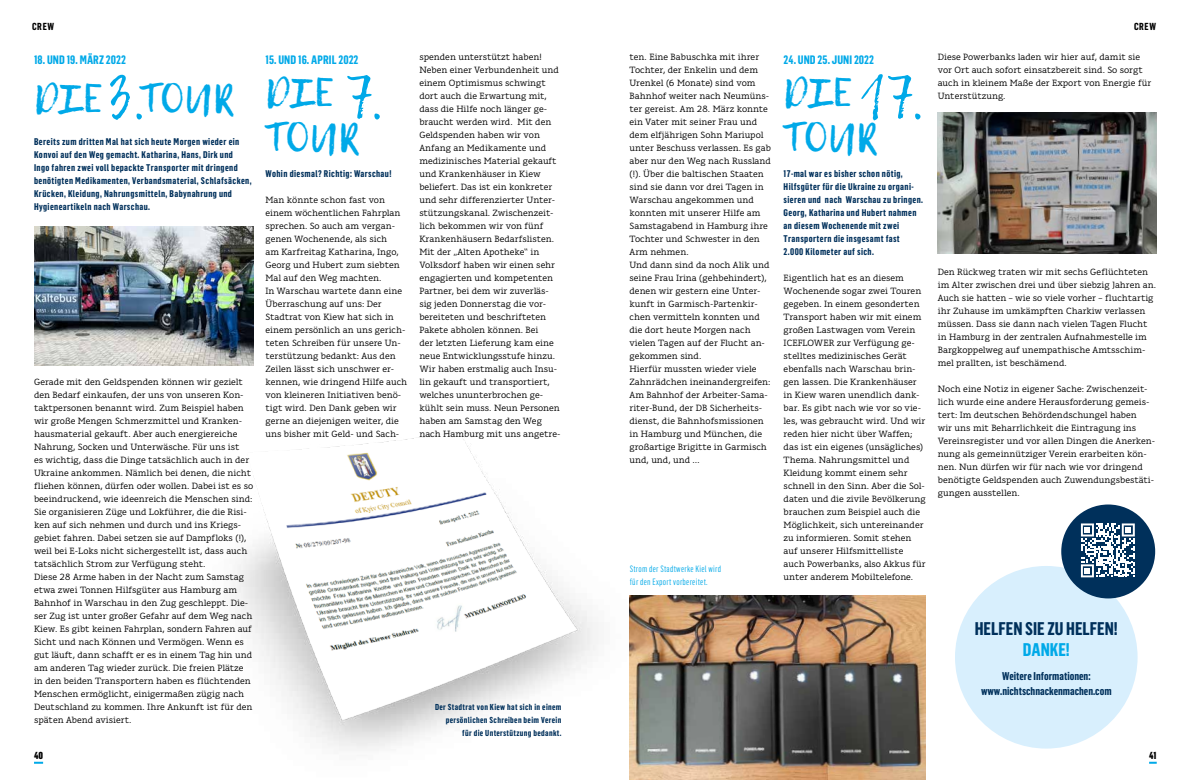
<style>
.page{position:relative;width:1191px;height:780px;background:#fff}
.page>*{position:absolute;margin:0;border:0;box-sizing:border-box;transform-origin:0 0}
.t1{font:61.9px "Lemon Tuesday";color:#00a9e8}
.t2{font:39.9px/45.5px "Lemon Tuesday";letter-spacing:.005em;color:#00a9e8}
.t3{font:700 18px "Flama Condensed";color:#00305b}
.t4{font:700 18px "Flama Condensed";color:#00a9e8}
.t5{font:700 12px "Flama Condensed";letter-spacing:.005em;color:#00a9e8}
.t6{font:700 11.1px/15.1px "Flama Condensed";color:#00305b;text-align:center}
.t7{font:700 10px "Flama Condensed";letter-spacing:.06em;color:#000}
.t8{font:900 10px "Flama Condensed";color:#000}
.t9{font:700 9.5px/13px "Flama Condensed";letter-spacing:.04em;color:#00305b}
.t10{font:9px/13px "Karlo Serif";color:#000}
.t11{font:9px/13px "Flama Condensed";letter-spacing:.03em;color:#00a9e8}
.t12{font:700 8.5px/13px "Flama Condensed";letter-spacing:.04em;color:#00305b;text-align:right}
.s1{font-size:61.9px}
</style>
<div class="page">
<div style="left:955px;top:566px;width:182px;height:182px;background:#d8effd;border-radius:50%"></div>
<img style="left:34px;top:432px;width:564px;height:332px">
<img style="left:34px;top:227px;width:219px;height:139px">
<img style="left:629px;top:595px;width:296px;height:185px">
<div style="left:1061px;top:504px;width:94px;height:94px;background:#00305b;border-radius:50%"></div>
<svg style="left:1081px;top:523px;width:53px;height:54px"></svg>
<svg style="left:1149px;top:761px;width:7px;height:2px"></svg>
<svg style="left:34px;top:761px;width:9px;height:2px"></svg>
<img style="left:937px;top:112px;width:220px;height:142px">
<p class="t7" style="left:32px;top:20px;width:23px">CREW</p>
<p class="t7" style="left:1134px;top:20px;width:23px">CREW</p>
<h3 class="t5" style="left:34px;top:52px;width:93px">18. UND 19. MÄRZ 2022</h3>
<p class="t10" style="left:629px;top:50px;width:143px">ten. Eine Babuschka mit ihrer<br>Tochter, der Enkelin und dem<br>Urenkel (6 Monate) sind vom<br>Bahnhof weiter nach Neumüns&shy;ter gereist. Am 28. März konnte ein Vater mit seiner Frau und dem elfjährigen Sohn Mariupol unter Beschuss verlassen. Es gab aber nur den Weg nach Russland (!). Über die baltischen Staaten sind sie dann vor drei Tagen in<br>Warschau angekommen und konnten mit unserer Hilfe am<br>Samstagabend in Hamburg ihre<br>Tochter und Schwester in den<br>Arm nehmen.<br>Und dann sind da noch Alik und seine Frau Irina (gehbehindert), denen wir gestern eine Unter&shy;kunft in Garmisch-Partenkir&shy;chen vermitteln konnten und die dort heute Morgen nach vielen Tagen auf der Flucht an&shy;gekommen sind.<br>Hierfür mussten wieder viele<br>Zahnrädchen ineinandergreifen:<br>Am Bahnhof der Arbeiter-Sama&shy;riter-Bund, der DB Sicherheits&shy;dienst, die Bahnhofsmissionen in Hamburg und München, die großartige Brigitte in Garmisch und, und, und …</p>
<h3 class="t5" style="left:783px;top:52px;width:92px">24. UND 25. JUNI 2022</h3>
<p class="t10" style="left:419px;top:50px;width:143px">spenden unterstützt haben!<br>Neben einer Verbundenheit und einem Optimismus schwingt dort auch die Erwartung mit, dass die Hilfe noch länger ge&shy;braucht werden wird. Mit den<br>Geldspenden haben wir von<br>Anfang an Medikamente und medizinisches Material gekauft und Krankenhäuser in Kiew beliefert. Das ist ein konkreter und sehr differenzierter Unter&shy;stützungskanal. Zwischenzeit&shy;lich bekommen wir von fünf<br>Krankenhäusern Bedarfslisten.<br>Mit der „Alten Apotheke“ in<br>Volksdorf haben wir einen sehr engagierten und kompetenten<br>Partner, bei dem wir zuverläs&shy;sig jeden Donnerstag die vor&shy;bereiteten und beschrifteten<br>Pakete abholen können. Bei<br>der letzten Lieferung kam eine neue Entwicklungsstufe hinzu.<br>Wir haben erstmalig auch Insu&shy;lin gekauft und transportiert, welches ununterbrochen ge&shy;kühlt sein muss. Neun Personen haben am Samstag den Weg nach Hamburg mit uns angetre-</p>
<h3 class="t5" style="left:265px;top:52px;width:94px">15. UND 16. APRIL 2022</h3>
<h2 class="t2" style="left:265px;top:69px;width:96px">DIE<br>TOUR</h2>
<p class="t9" style="left:265px;top:167px;width:127px">Wohin diesmal? Richtig: Warschau!</p>
<p class="t10" style="left:265px;top:193px;width:143px">Man könnte schon fast von einem wöchentlichen Fahrplan sprechen. So auch am vergan&shy;genen Wochenende, als sich<br>am Karfreitag Katharina, Ingo,<br>Georg und Hubert zum siebten<br>Mal auf den Weg machten.<br>In Warschau wartete dann eine<br>Überraschung auf uns: Der<br>Stadtrat von Kiew hat sich in einem persönlich an uns gerich&shy;teten Schreiben für unsere Un&shy;terstützung bedankt: Aus den<br>Zeilen lässt sich unschwer er&shy;kennen, wie dringend Hilfe auch von kleineren Initiativen benö&shy;tigt wird. Den Dank geben wir gerne an diejenigen weiter, die uns bisher mit Geld- und Sach-</p>
<h2 class="t2" style="left:34px;top:76px;width:202px">DIE <span class="s1">3.</span>TOUR</h2>
<h1 class="t1" style="left:345px;top:61px;width:41px">7.</h1>
<h1 class="t1" style="left:860px;top:61px;width:67px">17.</h1>
<h2 class="t2" style="left:783px;top:69px;width:96px">DIE<br>TOUR</h2>
<p class="t9" style="left:783px;top:167px;width:141px">17-mal war es bisher schon nötig, Hilfsgüter für die Ukraine zu organi&shy;sieren und nach Warschau zu bringen.<br>Georg, Katharina und Hubert nahmen an diesem Wochenende mit zwei Transportern die insgesamt fast<br>2.000 Kilometer auf sich.</p>
<p class="t10" style="left:783px;top:271px;width:144px">Eigentlich hat es an diesem<br>Wochenende sogar zwei Touren gegeben. In einem gesonderten<br>Transport haben wir mit einem großen Lastwagen vom Verein<br>ICEFLOWER zur Verfügung ge&shy;stelltes medizinisches Gerät ebenfalls nach Warschau brin&shy;gen lassen. Die Krankenhäuser in Kiew waren unendlich dank&shy;bar. Es gibt nach wie vor so vie&shy;les, was gebraucht wird. Und wir reden hier nicht über Waffen; das ist ein eigenes (unsägliches)<br>Thema. Nahrungsmittel und<br>Kleidung kommt einem sehr schnell in den Sinn. Aber die Sol&shy;daten und die zivile Bevölkerung brauchen zum Beispiel auch die<br>Möglichkeit, sich untereinander zu informieren. Somit stehen auf unserer Hilfsmittelliste auch Powerbanks, also Akkus für unter anderem Mobiltelefone.</p>
<p class="t9" style="left:34px;top:134px;width:219px">Bereits zum dritten Mal hat sich heute Morgen wieder ein Konvoi auf den Weg gemacht. Katharina, Hans, Dirk und<br>Ingo fahren zwei voll bepackte Transporter mit dringend benötigten Medikamenten, Verbandsmaterial, Schlafsäcken, Krücken, Kleidung, Nahrungsmitteln, Babynahrung und Hygieneartikeln nach Warschau.</p>
<p class="t10" style="left:34px;top:375px;width:221px">Gerade mit den Geldspenden können wir gezielt den Bedarf einkaufen, der uns von unseren Kon&shy;taktpersonen benannt wird. Zum Beispiel haben wir große Mengen Schmerzmittel und Kranken&shy;hausmaterial gekauft. Aber auch energiereiche Nahrung, Socken und Unterwäsche. Für uns ist<br>es wichtig, dass die Dinge tatsächlich auch in der Ukraine ankommen. Nämlich bei denen, die nicht fliehen können, dürfen oder wollen. Dabei ist es so beeindruckend, wie ideenreich die Menschen sind:<br>Sie organisieren Züge und Lokführer, die die Risi&shy;ken auf sich nehmen und durch und ins Kriegs&shy;gebiet fahren. Dabei setzen sie auf Dampfloks (!), weil bei E-Loks nicht sichergestellt ist, dass auch tatsächlich Strom zur Verfügung steht.<br>Diese 28 Arme haben in der Nacht zum Samstag etwa zwei Tonnen Hilfsgüter aus Hamburg am Bahnhof in Warschau in den Zug geschleppt. Die&shy;ser Zug ist unter großer Gefahr auf dem Weg nach Kiew. Es gibt keinen Fahrplan, sondern Fahren auf Sicht und nach Können und Vermögen. Wenn es gut läuft, dann schafft er es in einem Tag hin und am anderen Tag wieder zurück. Die freien Plätze in den beiden Transportern haben es flüchtenden Menschen ermöglicht, einigermaßen zügig nach Deutschland zu kommen. Ihre Ankunft ist für den späten Abend avisiert.</p>
<p class="t11" style="left:630px;top:562px;width:93px">Strom der Stadtwerke Kiel wird für den Export vorbereitet.</p>
<p class="t12" style="left:435px;top:700px;width:128px">Der Stadtrat von Kiew hat sich in einem persönlichen Schreiben beim Verein für die Unterstützung bedankt.</p>
<p class="t10" style="left:937px;top:50px;width:215px">Diese Powerbanks laden wir hier auf, damit sie vor Ort auch sofort einsatzbereit sind. So sorgt auch in kleinem Maße der Export von Energie für Unterstützung.</p>
<p class="t10" style="left:937px;top:265px;width:220px">Den Rückweg traten wir mit sechs Geflüchteten im Alter zwischen drei und über siebzig Jahren an.<br>Auch sie hatten – wie so viele vorher – fluchtartig ihr Zuhause im umkämpften Charkiw verlassen müssen. Dass sie dann nach vielen Tagen Flucht in Hamburg in der zentralen Aufnahmestelle im Bargkoppelweg auf unempathische Amtsschim&shy;mel prallten, ist beschämend.</p>
<p class="t10" style="left:937px;top:382px;width:219px">Noch eine Notiz in eigener Sache: Zwischenzeit&shy;lich wurde eine andere Herausforderung gemeis&shy;tert: Im deutschen Behördendschungel haben<br>wir uns mit Beharrlichkeit die Eintragung ins Vereinsregister und vor allen Dingen die Anerken&shy;nung als gemeinnütziger Verein erarbeiten kön&shy;nen. Nun dürfen wir für nach wie vor dringend benötigte Geldspenden auch Zuwendungsbestäti&shy;gungen ausstellen.</p>
<h3 class="t3" style="left:974px;top:616px;width:145px">HELFEN SIE ZU HELFEN!</h3>
<h3 class="t4" style="left:1022px;top:638px;width:49px">DANKE!</h3>
<p class="t6" style="left:981px;top:668px;width:132px">Weitere Informationen: www.nichtschnackenmachen.com</p>
<p class="t8" style="left:34px;top:748px;width:11px">40</p>
<p class="t8" style="left:1149px;top:748px;width:9px">41</p>
</div>
